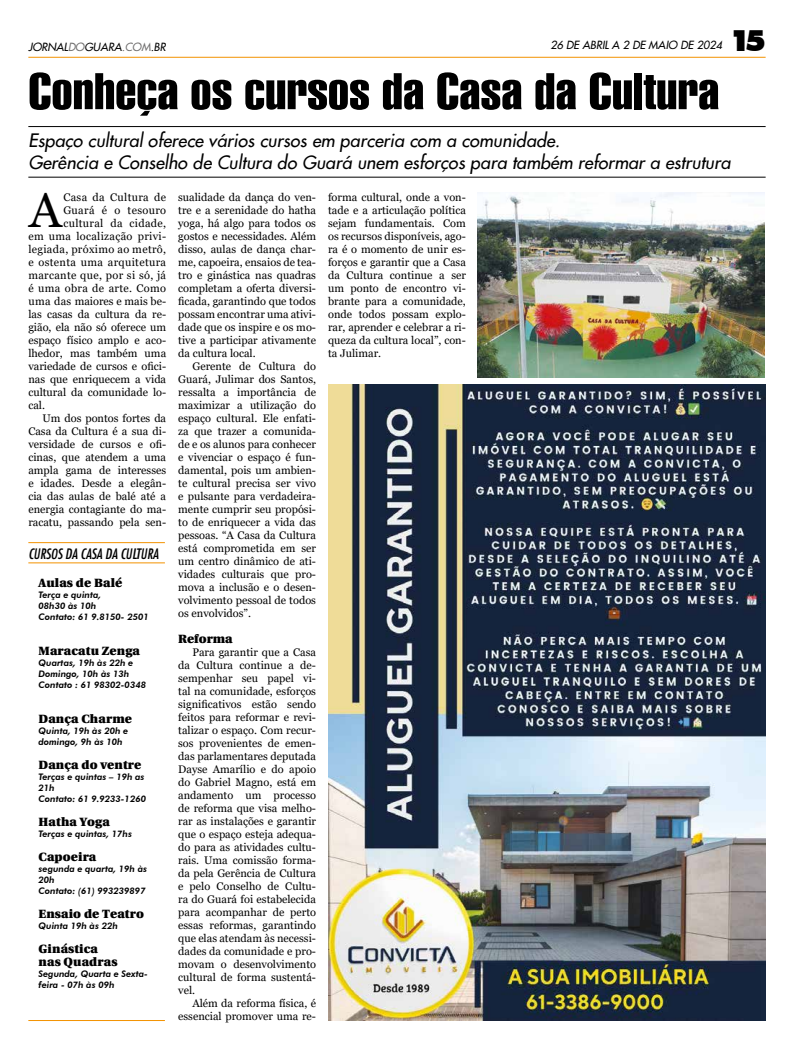
<style>
.page{position:relative;width:794px;height:1049px;background:#fff}
.page>*{position:absolute;margin:0;border:0;box-sizing:border-box;transform-origin:0 0}
.t1{font:50px "Swiss 911 BT Extra Compressed";color:#000;scale:1.25 1}
.t2{font:48.5px "Georgia";color:#000}
.t3{font:900 29.6px "Futura BT";color:#000}
.t4{font:italic 18px/22px "Futura 2";color:#000}
.t5{font:italic condensed 14px "Futura";color:#000}
.t6{font:900 12px/13px "Utopia";letter-spacing:.01em;color:#000}
.t7{font:11px/13px "Georgia";color:#000;text-align:justify}
.t8{font:11px "Georgia";letter-spacing:.03em;color:#000}
.t9{font:italic 11px "Futura 2";color:#000}
.t10{font:italic 800 9px/11px "Futura BT";color:#000}
.s1{color:#706f6f}
</style>
<div class="page">
<hr style="left:28px;top:57px;width:737px;height:1px;background:#f39200">
<img style="left:329px;top:384px;width:436px;height:636px">
<img style="left:478px;top:193px;width:286px;height:185px">
<hr style="left:28px;top:563px;width:137px;height:1px;background:#f39200">
<hr style="left:28px;top:1020px;width:137px;height:1px;background:#f39200">
<hr style="left:28px;top:542px;width:137px;height:1px;background:#f39200">
<hr style="left:28px;top:126px;width:737px;height:1px;background:#000">
<hr style="left:28px;top:177px;width:737px;height:1px;background:#000">
<p class="t9" style="left:28px;top:39px;width:139px">JORNAL<span class="s1">DO</span>GUARA<span class="s1">.COM</span>.BR</p>
<p class="t9" style="left:550px;top:37px;width:173px">26 DE ABRIL A 2 DE MAIO DE 2024</p>
<h3 class="t3" style="left:730px;top:22px;width:37px">15</h3>
<h1 class="t1" style="left:28px;top:63px;width:554px">Conheça os cursos da Casa da Cultura</h1>
<h3 class="t4" style="left:28px;top:129px;width:703px">Espaço cultural oferece vários cursos em parceria com a comunidade.<br>Gerência e Conselho de Cultura do Guará unem esforços para também reformar a estrutura</h3>
<h2 class="t2" style="left:29px;top:181px;width:34px">A</h2>
<p class="t8" style="left:63px;top:191px;width:104px">Casa da Cultura de</p>
<p class="t8" style="left:63px;top:204px;width:104px">Guará é o tesouro</p>
<p class="t8" style="left:63px;top:217px;width:104px">cultural da cidade,</p>
<p class="t8" style="left:28px;top:230px;width:139px">em uma localização privi-</p>
<p class="t8" style="left:28px;top:243px;width:139px">legiada, próximo ao metrô,</p>
<p class="t8" style="left:28px;top:256px;width:139px">e ostenta uma arquitetura</p>
<p class="t8" style="left:28px;top:269px;width:139px">marcante que, por si só, já</p>
<p class="t8" style="left:28px;top:282px;width:139px">é uma obra de arte. Como</p>
<p class="t7" style="left:28px;top:295px;width:139px">uma das maiores e mais be-</p>
<p class="t7" style="left:28px;top:308px;width:139px">las casas da cultura da re-</p>
<p class="t7" style="left:28px;top:321px;width:139px">gião, ela não só oferece um</p>
<p class="t7" style="left:28px;top:334px;width:139px">espaço físico amplo e aco-</p>
<p class="t7" style="left:28px;top:347px;width:139px">lhedor, mas também uma</p>
<p class="t7" style="left:28px;top:360px;width:139px">variedade de cursos e ofici-</p>
<p class="t7" style="left:28px;top:373px;width:139px">nas que enriquecem a vida</p>
<p class="t7" style="left:28px;top:386px;width:139px">cultural da comunidade lo-</p>
<p class="t7" style="left:28px;top:399px;width:18px">cal.</p>
<p class="t7" style="left:43px;top:412px;width:125px">Um dos pontos fortes da</p>
<p class="t7" style="left:28px;top:425px;width:139px">Casa da Cultura é a sua di-</p>
<p class="t7" style="left:28px;top:438px;width:139px">versidade de cursos e ofi-</p>
<p class="t7" style="left:28px;top:451px;width:139px">cinas, que atendem a uma</p>
<p class="t7" style="left:28px;top:464px;width:139px">ampla gama de interesses</p>
<p class="t7" style="left:28px;top:477px;width:139px">e idades. Desde a elegân-</p>
<p class="t7" style="left:28px;top:490px;width:139px">cia das aulas de balé até a</p>
<p class="t7" style="left:28px;top:503px;width:139px">energia contagiante do ma-</p>
<p class="t7" style="left:28px;top:516px;width:139px">racatu, passando pela sen-</p>
<p class="t5" style="left:28px;top:545px;width:132px">CURSOS DA CASA DA CULTURA</p>
<p class="t6" style="left:39px;top:577px;width:85px">Aulas de Balé</p>
<p class="t10" style="left:39px;top:589px;width:112px">Terça e quinta,<br>08h30 às 10h<br>Contato: 61 9.8150- 2501</p>
<p class="t6" style="left:39px;top:645px;width:103px">Maracatu Zenga</p>
<p class="t10" style="left:39px;top:657px;width:109px">Quartas, 19h às 22h e<br>Domingo, 10h às 13h<br>Contato : 61 98302-0348</p>
<p class="t6" style="left:39px;top:713px;width:95px">Dança Charme</p>
<p class="t10" style="left:39px;top:725px;width:91px">Quinta, 19h às 20h e domingo, 9h às 10h</p>
<p class="t6" style="left:39px;top:759px;width:104px">Dança do ventre</p>
<p class="t10" style="left:39px;top:771px;width:109px">Terças e quintas – 19h as<br>21h<br>Contato: 61 9.9233-1260</p>
<p class="t6" style="left:39px;top:816px;width:73px">Hatha Yoga</p>
<p class="t10" style="left:39px;top:828px;width:95px">Terças e quintas, 17hs</p>
<p class="t6" style="left:39px;top:851px;width:59px">Capoeira</p>
<p class="t10" style="left:39px;top:863px;width:110px">segunda e quarta, 19h às<br>20h<br>Contato: (61) 993239897</p>
<p class="t6" style="left:39px;top:908px;width:107px">Ensaio de Teatro</p>
<p class="t10" style="left:39px;top:920px;width:81px">Quinta 19h às 22h</p>
<p class="t6" style="left:39px;top:943px;width:80px">Ginástica nas Quadras</p>
<p class="t10" style="left:39px;top:968px;width:111px">Segunda, Quarta e Sexta&shy;feira - 07h às 09h</p>
<p class="t7" style="left:178px;top:191px;width:139px">sualidade da dança do ven&shy;tre e a serenidade do hatha yoga, há algo para todos os gostos e necessidades. Além disso, aulas de dança char&shy;me, capoeira, ensaios de tea&shy;tro e ginástica nas quadras completam a oferta diversi&shy;ficada, garantindo que todos possam encontrar uma ativi&shy;dade que os inspire e os mo&shy;tive a participar ativamente da cultura local.</p>
<p class="t7" style="left:178px;top:360px;width:139px;text-indent:14px">Gerente de Cultura do Guará, Julimar dos Santos, ressalta a importância de maximizar a utilização do espaço cultural. Ele enfati&shy;za que trazer a comunida&shy;de e os alunos para conhecer e vivenciar o espaço é fun&shy;damental, pois um ambien&shy;te cultural precisa ser vivo e pulsante para verdadeira&shy;mente cumprir seu propósi&shy;to de enriquecer a vida das pessoas. “A Casa da Cultura está comprometida em ser um centro dinâmico de ati&shy;vidades culturais que pro&shy;mova a inclusão e o desen&shy;volvimento pessoal de todos os envolvidos”.</p>
<p class="t6" style="left:178px;top:633px;width:56px">Reforma</p>
<p class="t7" style="left:178px;top:646px;width:139px;text-indent:14px">Para garantir que a Casa da Cultura continue a de&shy;sempenhar seu papel vi&shy;tal na comunidade, esforços significativos estão sendo feitos para reformar e revi&shy;talizar o espaço. Com recur&shy;sos provenientes de emen&shy;das parlamentares deputada Dayse Amarílio e do apoio do Gabriel Magno, está em andamento um processo de reforma que visa melho&shy;rar as instalações e garantir que o espaço esteja adequa&shy;do para as atividades cultu&shy;rais. Uma comissão forma&shy;da pela Gerência de Cultura e pelo Conselho de Cultu&shy;ra do Guará foi estabelecida para acompanhar de perto essas reformas, garantindo que elas atendam às necessi&shy;dades da comunidade e pro&shy;movam o desenvolvimento cultural de forma sustentá&shy;vel.</p>
<p class="t7" style="left:178px;top:997px;width:139px;text-align:right">Além da reforma física, é essencial promover uma re-</p>
<p class="t7" style="left:328px;top:191px;width:139px">forma cultural, onde a von&shy;tade e a articulação política sejam fundamentais. Com os recursos disponíveis, ago&shy;ra é o momento de unir es&shy;forços e garantir que a Casa da Cultura continue a ser um ponto de encontro vi&shy;brante para a comunidade, onde todos possam explo&shy;rar, aprender e celebrar a ri&shy;queza da cultura local”, con&shy;ta Julimar.</p>
</div>
